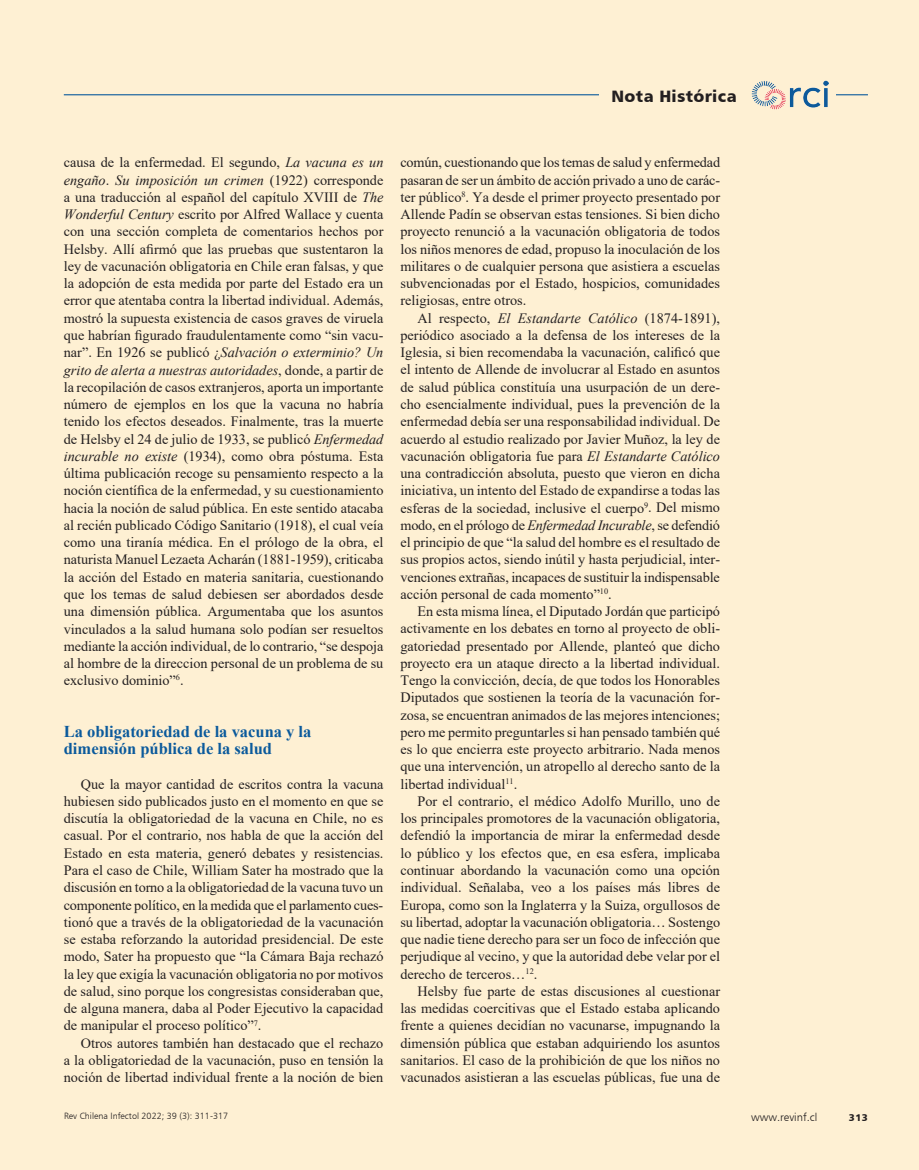
<style>
.page{position:relative;width:919px;height:1170px;background:#fff}
.page>*{position:absolute;margin:0;border:0;box-sizing:border-box;transform-origin:0 0}
.t1{font:700 16.5px/17.2px "Times New Roman";color:#0b5a9c}
.t2{font:16.5px "Humanist 777 BT Black B";letter-spacing:.02em;color:#231f20}
.t3{font:14.25px/17.2px "Times New Roman";color:#231f20;text-align:justify}
.t4{font:11.25px "Humanist 777 BT Light B";color:#231f20}
.t5{font:9.75px "Humanist 777 BT Black B";color:#231f20}
.t6{font:9px "Humanist 777 BT Light B";color:#231f20}
.s1{font-style:italic}
</style>
<div class="page">
<div style="left:0;top:0;width:918px;height:1169px;background:#fef0d3"></div>
<hr style="left:64px;top:94px;width:803px;height:1px;background:#0b5a9c">
<div style="left:744px;top:80px;width:92px;height:30px;background:#fef0d3"></div>
<img style="left:751px;top:80px;width:77px;height:30px">
<div style="left:598px;top:80px;width:151px;height:30px;background:#fef0d3"></div>
<p class="t2" style="left:611px;top:85px;width:126px">Nota Histórica</p>
<p class="t3" style="left:64px;top:153px;width:321px">causa de la enfermedad. El segundo, <span class="s1">La vacuna es un engaño</span>. <span class="s1">Su imposición un crimen</span> (1922) corresponde a una traducción al español del capítulo XVIII de <span class="s1">The Wonderful Century</span> escrito por Alfred Wallace y cuenta con una sección completa de comentarios hechos por Helsby. Allí afirmó que las pruebas que sustentaron la ley de vacunación obligatoria en Chile eran falsas, y que la adopción de esta medida por parte del Estado era un error que atentaba contra la libertad individual. Además, mostró la supuesta existencia de casos graves de viruela que habrían figurado fraudulentamente como “sin vacu&shy;nar”. En 1926 se publicó ¿<span class="s1">Salvación o exterminio? Un grito de alerta a nuestras autoridades</span>, donde, a partir de la recopilación de casos extranjeros, aporta un importante número de ejemplos en los que la vacuna no habría tenido los efectos deseados. Finalmente, tras la muerte de Helsby el 24 de julio de 1933, se publicó <span class="s1">Enfermedad incurable no existe</span> (1934), como obra póstuma. Esta última publicación recoge su pensamiento respecto a la noción científica de la enfermedad, y su cuestionamiento hacia la noción de salud pública. En este sentido atacaba al recién publicado Código Sanitario (1918), el cual veía como una tiranía médica. En el prólogo de la obra, el naturista Manuel Lezaeta Acharán (1881-1959), criticaba la acción del Estado en materia sanitaria, cuestionando que los temas de salud debiesen ser abordados desde una dimensión pública. Argumentaba que los asuntos vinculados a la salud humana solo podían ser resueltos mediante la acción individual, de lo contrario, “se despoja al hombre de la direccion personal de un problema de su exclusivo dominio”<sup>6</sup>.</p>
<p class="t1" style="left:64px;top:722px;width:249px">La obligatoriedad de la vacuna y la dimensión pública de la salud</p>
<p class="t3" style="left:64px;top:774px;width:321px;text-indent:17px">Que la mayor cantidad de escritos contra la vacuna hubiesen sido publicados justo en el momento en que se discutía la obligatoriedad de la vacuna en Chile, no es casual. Por el contrario, nos habla de que la acción del Estado en esta materia, generó debates y resistencias.<br>Para el caso de Chile, William Sater ha mostrado que la discusión en torno a la obligatoriedad de la vacuna tuvo un componente político, en la medida que el parlamento cues&shy;tionó que a través de la obligatoriedad de la vacunación se estaba reforzando la autoridad presidencial. De este modo, Sater ha propuesto que “la Cámara Baja rechazó la ley que exigía la vacunación obligatoria no por motivos de salud, sino porque los congresistas consideraban que, de alguna manera, daba al Poder Ejecutivo la capacidad de manipular el proceso político”<sup>7</sup>.</p>
<p class="t3" style="left:64px;top:1033px;width:321px;text-indent:17px">Otros autores también han destacado que el rechazo a la obligatoriedad de la vacunación, puso en tensión la noción de libertad individual frente a la noción de bien</p>
<p class="t6" style="left:64px;top:1110px;width:166px">Rev Chilena Infectol 2022; 39 (3): 311-317</p>
<p class="t3" style="left:400px;top:153px;width:321px">común, cuestionando que los temas de salud y enfermedad pasaran de ser un ámbito de acción privado a uno de carác&shy;ter público<sup>8</sup>. Ya desde el primer proyecto presentado por Allende Padín se observan estas tensiones. Si bien dicho proyecto renunció a la vacunación obligatoria de todos los niños menores de edad, propuso la inoculación de los militares o de cualquier persona que asistiera a escuelas subvencionadas por el Estado, hospicios, comunidades religiosas, entre otros.</p>
<p class="t3" style="left:400px;top:309px;width:321px;text-indent:17px">Al respecto, <span class="s1">El Estandarte Católico</span> (1874-1891), periódico asociado a la defensa de los intereses de la Iglesia, si bien recomendaba la vacunación, calificó que el intento de Allende de involucrar al Estado en asuntos de salud pública constituía una usurpación de un dere&shy;cho esencialmente individual, pues la prevención de la enfermedad debía ser una responsabilidad individual. De acuerdo al estudio realizado por Javier Muñoz, la ley de vacunación obligatoria fue para <span class="s1">El Estandarte Católico </span>una contradicción absoluta, puesto que vieron en dicha iniciativa, un intento del Estado de expandirse a todas las esferas de la sociedad, inclusive el cuerpo<sup>9</sup>. Del mismo modo, en el prólogo de <span class="s1">Enfermedad Incurable</span>, se defendió el principio de que “la salud del hombre es el resultado de sus propios actos, siendo inútil y hasta perjudicial, inter&shy;venciones extrañas, incapaces de sustituir la indispensable acción personal de cada momento”<sup>10</sup>.</p>
<p class="t3" style="left:400px;top:602px;width:321px;text-indent:17px">En esta misma línea, el Diputado Jordán que participó activamente en los debates en torno al proyecto de obli&shy;gatoriedad presentado por Allende, planteó que dicho proyecto era un ataque directo a la libertad individual.<br>Tengo la convicción, decía, de que todos los Honorables Diputados que sostienen la teoría de la vacunación for&shy;zosa, se encuentran animados de las mejores intenciones; pero me permito preguntarles si han pensado también qué es lo que encierra este proyecto arbitrario. Nada menos que una intervención, un atropello al derecho santo de la libertad individual<sup>11</sup>.</p>
<p class="t3" style="left:400px;top:792px;width:321px;text-indent:17px">Por el contrario, el médico Adolfo Murillo, uno de los principales promotores de la vacunación obligatoria, defendió la importancia de mirar la enfermedad desde lo público y los efectos que, en esa esfera, implicaba continuar abordando la vacunación como una opción individual. Señalaba, veo a los países más libres de Europa, como son la Inglaterra y la Suiza, orgullosos de su libertad, adoptar la vacunación obligatoria… Sostengo que nadie tiene derecho para ser un foco de infección que perjudique al vecino, y que la autoridad debe velar por el derecho de terceros…<sup>12</sup>.</p>
<p class="t3" style="left:400px;top:981px;width:321px;text-indent:17px">Helsby fue parte de estas discusiones al cuestionar las medidas coercitivas que el Estado estaba aplicando frente a quienes decidían no vacunarse, impugnando la dimensión pública que estaban adquiriendo los asuntos sanitarios. El caso de la prohibición de que los niños no vacunados asistieran a las escuelas públicas, fue una de</p>
<p class="t4" style="left:751px;top:1110px;width:68px">www.revinf.cl</p>
<p class="t5" style="left:848px;top:1111px;width:20px">313</p>
</div>
